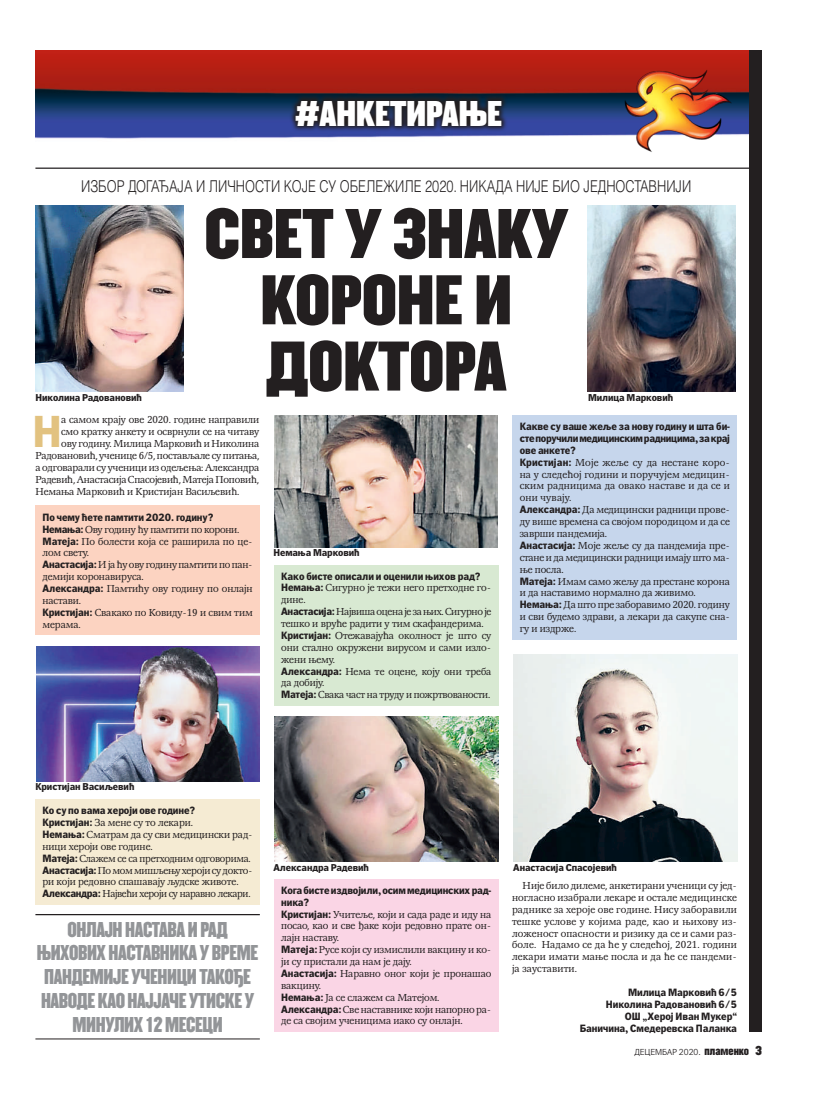
<style>
.page{position:relative;width:815px;height:1106px;background:#fff}
.page>*{position:absolute;margin:0;border:0;box-sizing:border-box;transform-origin:0 0}
.t1{font:61.25px/66.2px "Champion Middle";color:#231f20;text-align:center}
.t2{font:700 44.88px "Politika Sans";color:#e2c280}
.t3{font:31.25px "Champion Middle";color:#fff}
.t4{font:18.75px/23.8px "Champion Welter";letter-spacing:-.02em;color:#939598;text-align:center}
.t5{font:300 16.25px "SP Helicon Cy Narrow";color:#231f20;scale:.96 1}
.t6{font:10.62px/11.9px "Magna";letter-spacing:-.005em;color:#231f20}
.t7{font:700 10.62px/11.9px "Politika Sans";letter-spacing:-.005em;color:#231f20;text-align:justify}
.t8{font:700 10px "Politika Sans";letter-spacing:-.005em;color:#231f20}
.t9{font:300 8.75px "Politika Sans Display";color:#231f20}
.s1{font-family:"Politika Sans";font-weight:700}
.s2{font-family:"Champion Welter";font-weight:400;font-size:10.62px}
.s3{font-family:"Champion Middle";font-weight:400;font-size:11.25px}
</style>
<div class="page">
<img style="left:35px;top:50px;width:714px;height:89px">
<img style="left:610px;top:52px;width:133px;height:41px">
<hr style="left:35px;top:167px;width:727px;height:2px;background:#231f20">
<div style="left:749px;top:50px;width:13px;height:981px;background:#231f20"></div>
<svg style="left:288px;top:93px;width:461px;height:59px"></svg>
<img style="left:37px;top:646px;width:222px;height:135px">
<img style="left:275px;top:717px;width:224px;height:144px">
<img style="left:274px;top:415px;width:223px;height:132px">
<img style="left:513px;top:655px;width:224px;height:206px">
<img style="left:588px;top:206px;width:147px;height:185px">
<img style="left:35px;top:206px;width:148px;height:185px">
<div style="left:35px;top:506px;width:225px;height:129px;background:#fcd3c1"></div>
<div style="left:274px;top:564px;width:224px;height:141px;background:#d8e9d2"></div>
<div style="left:513px;top:415px;width:224px;height:224px;background:#c6d6ec"></div>
<div style="left:274px;top:878px;width:224px;height:153px;background:#fad5e5"></div>
<div style="left:35px;top:799px;width:225px;height:105px;background:#f5ebd3"></div>
<hr style="left:35px;top:914px;width:225px;height:1px;background:#231f20">
<hr style="left:35px;top:1038px;width:225px;height:1px;background:#231f20">
<h3 class="t3" style="left:295px;top:92px;width:209px">#анкетирање</h3>
<h3 class="t5" style="left:81px;top:177px;width:637px">Избор догађаја и личности које су обележиле 2020. никада није био једноставнији</h3>
<h1 class="t1" style="left:204px;top:204px;width:362px">Свет у знаку короне и</h1>
<p class="t8" style="left:35px;top:393px;width:108px">Николина Радовановић</p>
<h1 class="t1" style="left:266px;top:336px;width:242px">доктора</h1>
<h2 class="t2" style="left:33px;top:413px;width:25px">Н</h2>
<p class="t6" style="left:61px;top:414px;width:200px">а самом крају ове 2020. године направили</p>
<p class="t6" style="left:61px;top:426px;width:200px">смо кратку анкету и осврнули се на читаву</p>
<p class="t6" style="left:61px;top:438px;width:200px">ову годину. Милица Марковић и Николина</p>
<p class="t6" style="left:35px;top:449px;width:225px">Радовановић, ученице 6/5, постављале су питања,</p>
<p class="t6" style="left:35px;top:461px;width:225px">а одговарали су ученици из одељења: Александра</p>
<p class="t6" style="left:35px;top:473px;width:225px">Радевић, Анастасија Спасојевић, Матеја Поповић,</p>
<p class="t6" style="left:35px;top:485px;width:205px">Немања Марковић и Кристијан Васиљевић.</p>
<p class="t7" style="left:43px;top:512px;width:172px">По чему ћете памтити 2020. годину?</p>
<p class="t6" style="left:43px;top:523px;width:212px"><span class="s1">Немања:</span> Ову годину ћу памтити по корони.<br><span class="s1">Матеја:</span> По болести која се раширила по це&shy;лом свету.<br><span class="s1">Анастасија:</span> И ја ћу ову годину памтити по пан&shy;демији коронавируса.<br><span class="s1">Александра:</span> Памтићу ову годину по онлајн настави.<br><span class="s1">Кристијан:</span> Свакако по Ковиду- 19 и свим тим мерама.</p>
<p class="t8" style="left:273px;top:549px;width:88px">Немања Марковић</p>
<p class="t7" style="left:281px;top:571px;width:201px">Како бисте описали и оценили њихов рад?</p>
<p class="t6" style="left:281px;top:582px;width:212px"><span class="s1">Немања:</span> Сигурно је тежи него претходне го&shy;дине.<br><span class="s1">Анастасија:</span> Највиша оцена је за њих. Сигурно је тешко и вруће радити у тим скафандерима.<br><span class="s1">Кристијан:</span> Отежавајућа околност је што су они стално окружени вирусом и сами изло&shy;жени њему.<br><span class="s1">Александра:</span> Нема те оцене, коју они треба да добију.<br><span class="s1">Матеја:</span> Свака част на труду и пожртвованости.</p>
<p class="t8" style="left:588px;top:393px;width:87px">Милица Марковић</p>
<p class="t7" style="left:520px;top:421px;width:212px">Какве су ваше жеље за нову годину и шта би&shy;сте поручили медицинским радницима, за крај ове анкете?</p>
<p class="t6" style="left:520px;top:456px;width:212px"><span class="s1">Кристијан:</span> Моје жеље су да нестане коро&shy;на у следећој години и поручујем медицин&shy;ским радницима да овако наставе и да се и они чувају.<br><span class="s1">Александра:</span> Да медицински радници прове&shy;ду више времена са својом породицом и да се заврши пандемија.<br><span class="s1">Анастасија:</span> Моје жеље су да пандемија пре&shy;стане и да медицински радници имају што ма&shy;ње посла.<br><span class="s1">Матеја:</span> Имам само жељу да престане корона и да наставимо нормално да живимо.<br><span class="s1">Немања:</span> Да што пре заборавимо 2020. годину и сви будемо здрави, а лекари да сакупе сна&shy;гу и издрже.</p>
<p class="t8" style="left:35px;top:782px;width:101px">Кристијан Васиљевић</p>
<p class="t7" style="left:43px;top:805px;width:154px">Ко су по вама хероји ове године?</p>
<p class="t6" style="left:43px;top:816px;width:212px"><span class="s1">Кристијан:</span> За мене су то лекари.<br><span class="s1">Немања:</span> Сматрам да су сви медицински рад&shy;ници хероји ове године.<br><span class="s1">Матеја:</span> Слажем се са претходним одговорима.<br><span class="s1">Анастасија:</span> По мом мишљењу хероји су докто&shy;ри који редовно спашавају људске животе.<br><span class="s1">Александра:</span> Највећи хероји су наравно лекари.</p>
<h3 class="t4" style="left:37px;top:917px;width:223px">Онлајн настава и рад њихових наставника у време пандемије ученици такође наводе као најјаче утиске у минулих 12 месеци</h3>
<p class="t8" style="left:273px;top:863px;width:97px">Александра Радевић</p>
<p class="t8" style="left:513px;top:863px;width:105px">Анастасија Спасојевић</p>
<p class="t7" style="left:281px;top:885px;width:212px">Кога бисте издвојили, осим медицинских рад&shy;ника?</p>
<p class="t6" style="left:281px;top:908px;width:212px"><span class="s1">Кристијан:</span> Учитеље, који и сада раде и иду на посао, као и све ђаке који редовно прате он&shy;лајн наставу.<br><span class="s1">Матеја:</span> Русе који су измислили вакцину и ко&shy;ји су пристали да нам је дају.<br><span class="s1">Анастасија:</span> Наравно оног који је пронашао вакцину.<br><span class="s1">Немања:</span> Ја се слажем са Матејом.<br><span class="s1">Александра:</span> Све наставнике који напорно ра&shy;де са својим ученицима иако су онлајн.</p>
<p class="t6" style="left:512px;top:879px;width:227px;text-align:justify;text-indent:11px">Није било дилеме, анкетирани ученици су јед&shy;ногласно изабрали лекаре и остале медицинске раднике за хероје ове године. Нису заборавили тешке услове у којима раде, као и њихову из&shy;ложеност опасности и ризику да се и сами раз&shy;боле. Надамо се да ће у следећој, 2021. години лекари имати мање посла и да ће се пандеми&shy;ја зауставити.</p>
<p class="t7" style="left:580px;top:987px;width:159px;text-align:right">Милица Марковић 6/5<br>Николина Радовановић 6/5<br>ОШ „Херој Иван Мукер“<br>Баничина, Смедеревска Паланка</p>
<p class="t9" style="left:634px;top:1048px;width:129px">децЕМБАР 2020. <span class="s2">пламенко</span> <span class="s3">3</span></p>
</div>
